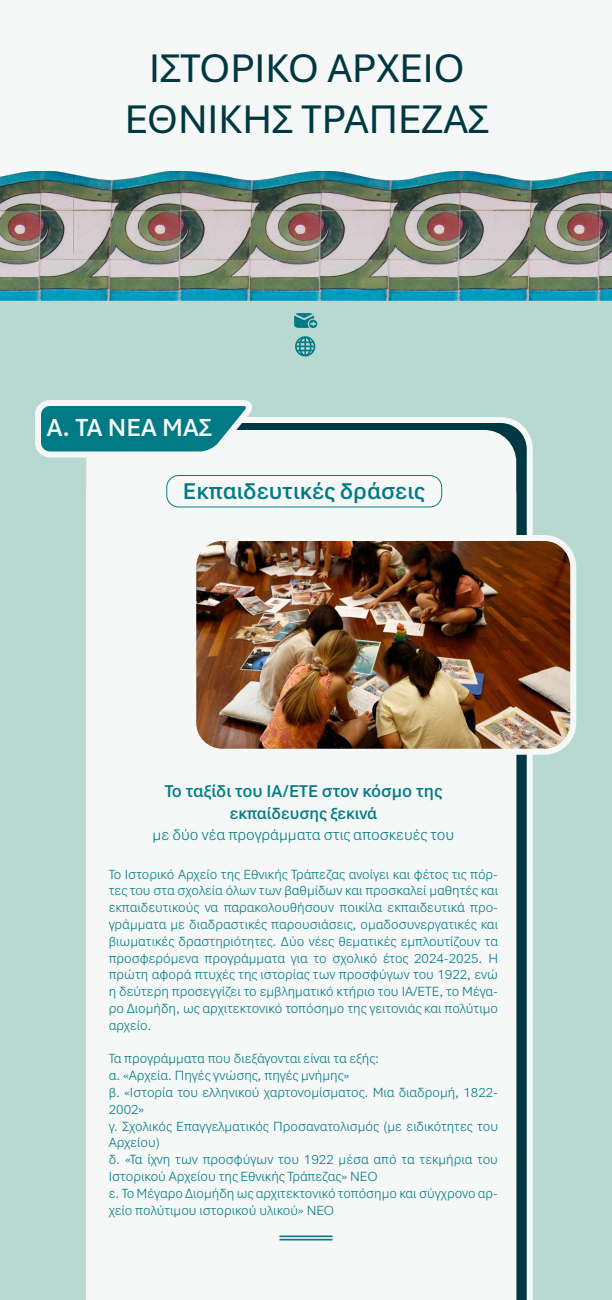
<style>
.page{position:relative;width:612px;height:1300px;background:#fff}
.page>*{position:absolute;margin:0;border:0;box-sizing:border-box;transform-origin:0 0}
.t1{font:42px/50.4px "Aptos";color:#003841;text-align:center}
.t2{font:600 26px "Aptos";color:#f5f8f6}
.t3{font:600 24px "Aptos";color:#007b85}
.t4{font:600 18px "Aptos";color:#007b85}
.t5{font:600 17px "Aptos";color:#007b85}
.t6{font:300 16px "Aptos";color:#007b85}
.t7{font:300 14px/16.8px "Aptos";color:#007b85;text-align:justify}
</style>
<div class="page">
<div style="left:0;top:301px;width:612px;height:999px;background:#b8d9d2"></div>
<svg style="left:259px;top:417px;width:274px;height:883px"></svg>
<div style="left:86px;top:430px;width:430px;height:32px;background:#f5f8f6"></div>
<div style="left:86px;top:462px;width:430px;height:838px;background:#f5f8f6"></div>
<svg style="left:32px;top:397px;width:227px;height:63px"></svg>
<div style="left:166px;top:475px;width:276px;height:33px;border:1px solid #007b85;border-radius:12px"></div>
<img style="left:193px;top:538px;width:380px;height:214px">
<div style="left:190px;top:535px;width:386px;height:220px;border:6px solid #f5f8f6;border-radius:29px"></div>
<hr style="left:280px;top:1236px;width:52px;height:1px;background:#007b85">
<hr style="left:280px;top:1239px;width:52px;height:1px;background:#007b85">
<svg style="left:295px;top:336px;width:20px;height:21px"></svg>
<svg style="left:294px;top:313px;width:23px;height:15px"></svg>
<div style="left:0;top:0;width:612px;height:200px;background:#f5f8f6"></div>
<img style="left:0;top:171px;width:612px;height:130px">
<h1 class="t1" style="left:125px;top:41px;width:366px">ΙΣΤΟΡΙΚΟ ΑΡΧΕΙΟ<br>ΕΘΝΙΚΗΣ ΤΡΑΠΕΖΑΣ</h1>
<h2 class="t2" style="left:47px;top:410px;width:167px">Α. ΤΑ ΝΕΑ ΜΑΣ</h2>
<h3 class="t3" style="left:183px;top:474px;width:243px">Εκπαιδευτικές δράσεις</h3>
<p class="t4" style="left:165px;top:779px;width:279px">Το ταξίδι του ΙΑ/ΕΤΕ στον κόσμο της</p>
<p class="t5" style="left:230px;top:801px;width:149px">εκπαίδευσης ξεκινά</p>
<p class="t6" style="left:153px;top:824px;width:303px">με δύο νέα προγράμματα στις αποσκευές του</p>
<p class="t7" style="left:109px;top:865px;width:391px">Το Ιστορικό Αρχείο της Εθνικής Τράπεζας ανοίγει και φέτος τις πόρ&shy;τες του στα σχολεία όλων των βαθμίδων και προσκαλεί μαθητές και εκπαιδευτικούς να παρακολουθήσουν ποικίλα εκπαιδευτικά προ&shy;γράμματα με διαδραστικές παρουσιάσεις, ομαδοσυνεργατικές και βιωματικές δραστηριότητες. Δύο νέες θεματικές εμπλουτίζουν τα προσφερόμενα προγράμματα για το σχολικό έτος 2024-2025. Η πρώτη αφορά πτυχές της ιστορίας των προσφύγων του 1922, ενώ η δεύτερη προσεγγίζει το εμβληματικό κτήριο του ΙΑ/ΕΤΕ, το Μέγα&shy;ρο Διομήδη, ως αρχιτεκτονικό τοπόσημο της γειτονιάς και πολύτιμο αρχείο.</p>
<p class="t7" style="left:109px;top:1050px;width:391px;text-align:left">Τα προγράμματα που διεξάγονται είναι τα εξής:<br>α. «Αρχεία. Πηγές γνώσης, πηγές μνήμης»<br>β. «Ιστορία του ελληνικού χαρτονομίσματος. Μια διαδρομή, 1822- 2002»<br>γ. Σχολικός Επαγγελματικός Προσανατολισμός (με ειδικότητες του Αρχείου)<br>δ. «Τα ίχνη των προσφύγων του 1922 μέσα από τα τεκμήρια του Ιστορικού Αρχείου της Εθνικής Τράπεζας» ΝΕΟ<br>ε. Το Μέγαρο Διομήδη ως αρχιτεκτονικό τοπόσημο και σύγχρονο αρ&shy;χείο πολύτιμου ιστορικού υλικού» ΝΕΟ</p>
</div>
